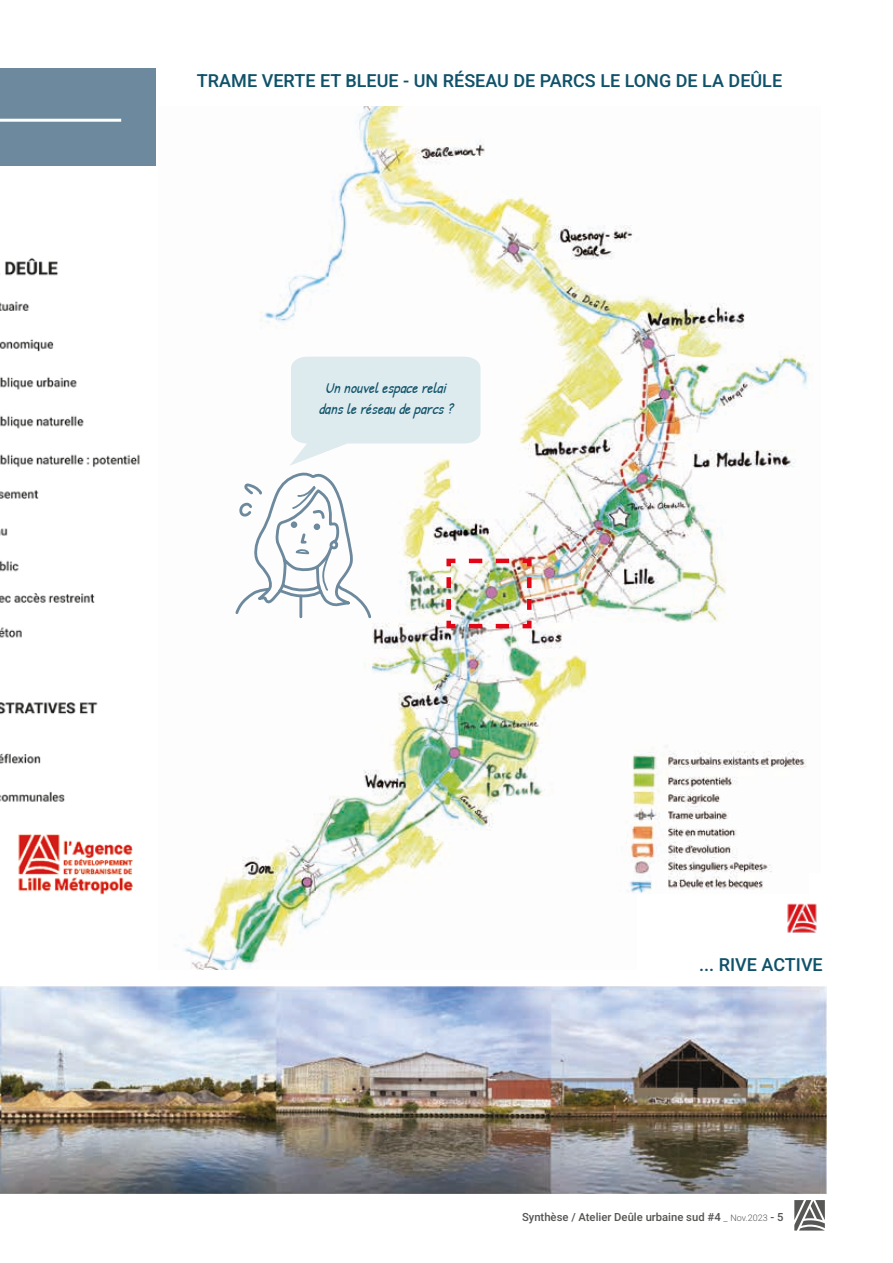
<style>
.page{position:relative;width:893px;height:1263px;background:#fff}
.page>*{position:absolute;margin:0;border:0;box-sizing:border-box;transform-origin:0 0}
.t1{font:500 18px "Heebo";color:#105269}
.t2{font:italic 15px/20.7px "Patrick Hand";color:#105269;text-align:center}
.t3{font:500 11.25px "Heebo";color:#575756}
.s1{font-weight:300;font-size:9.75px}
.s2{font-weight:300;font-size:9px}
</style>
<div class="page">
<img style="left:0;top:257px;width:140px;height:638px">
<img style="left:0;top:986px;width:826px;height:208px">
<svg style="left:794px;top:1200px;width:31px;height:30px"></svg>
<img style="left:183px;top:106px;width:630px;height:863px">
<div style="left:638px;top:874px;width:187px;height:104px;background:#fff"></div>
<img style="left:601px;top:744px;width:208px;height:149px">
<svg style="left:233px;top:357px;width:301px;height:274px"></svg>
<div style="left:0;top:68px;width:155px;height:98px;background:#6c899d"></div>
<hr style="left:0;top:119px;width:121px;height:3px;background:#fff">
<img style="left:787px;top:903px;width:30px;height:30px">
<p class="t1" style="left:197px;top:68px;width:587px">TRAME VERTE ET BLEUE - UN RÉSEAU DE PARCS LE LONG DE LA DEÛLE</p>
<p class="t2" style="left:318px;top:377px;width:141px">Unnouvelespacerelai dansleréseaudeparcs?</p>
<p class="t1" style="left:699px;top:952px;width:125px">... RIVE ACTIVE</p>
<p class="t3" style="left:522px;top:1209px;width:263px">Synthèse / Atelier Deûle urbaine sud #4 <span class="s1">_</span> <span class="s2">Nov.2023</span> - 5</p>
</div>
